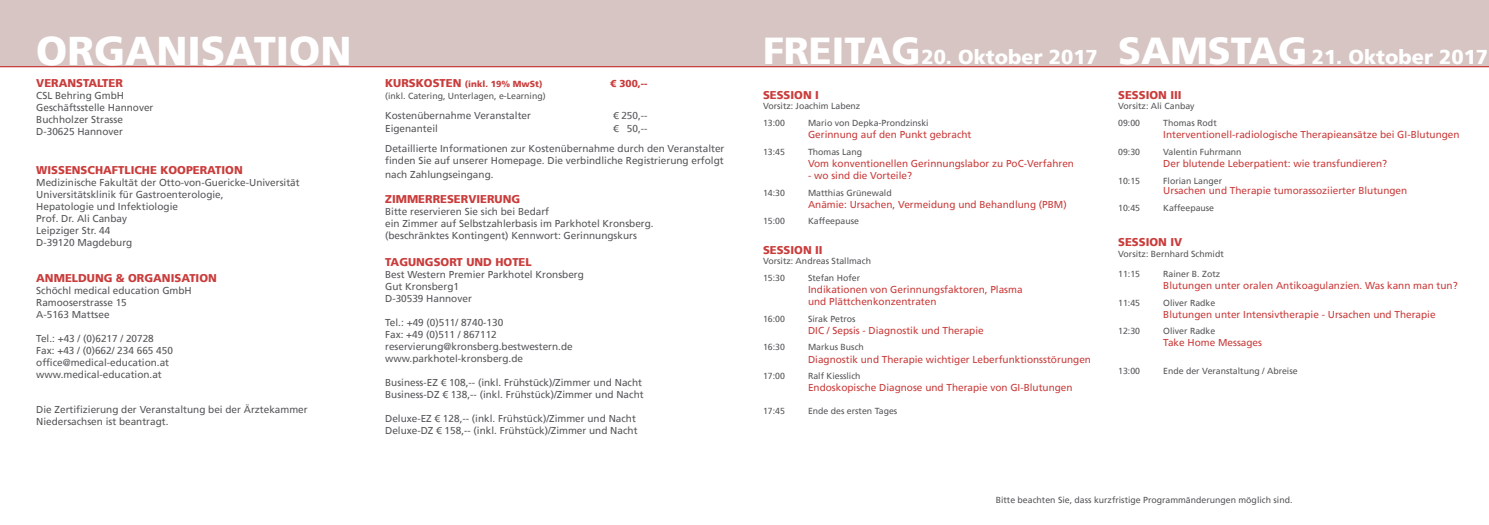
<style>
.page{position:relative;width:1489px;height:525px;background:#fff}
.page>*{position:absolute;margin:0;border:0;box-sizing:border-box;transform-origin:0 0}
.t1{font:900 40px "Frutiger";color:#fff}
.t2{font:900 37.5px "Frutiger";color:#fff}
.t3{font:900 20px "Frutiger";color:#fff}
.t4{font:900 11.25px "Frutiger";color:#c93d3c}
.t5{font:10px "Frutiger";color:#57585a}
.t6{font:10px "Frutiger";color:#c93d3c}
.t7{font:900 10px "Frutiger";color:#c93d3c}
.t8{font:8.75px "Frutiger";color:#57585a}
.t9{font:900 8.75px "Frutiger";color:#c93d3c}
.s1{font-size:11.25px}
</style>
<div class="page">
<div style="left:0;top:0;width:1488px;height:66px;background:#d6c5c2"></div>
<hr style="left:0;top:66px;width:1488px;height:1px;background:#c93d3c">
<p class="t1" style="left:36px;top:27px;width:317px">ORGANISATION</p>
<p class="t2" style="left:763px;top:28px;width:159px">FREITAG</p>
<p class="t2" style="left:1118px;top:28px;width:190px">SAMSTAG</p>
<p class="t3" style="left:1311px;top:44px;width:178px">21. Oktober 2017</p>
<p class="t3" style="left:921px;top:44px;width:178px">20. Oktober 2017</p>
<p class="t4" style="left:36px;top:76px;width:88px">VERANSTALTER</p>
<p class="t5" style="left:36px;top:90px;width:89px">CSL Behring GmbH</p>
<p class="t5" style="left:36px;top:102px;width:119px">Geschäftsstelle Hannover</p>
<p class="t5" style="left:36px;top:114px;width:88px">Buchholzer Strasse</p>
<p class="t5" style="left:36px;top:126px;width:88px">D-30625 Hannover</p>
<p class="t4" style="left:36px;top:163px;width:208px">WISSENSCHAFTLICHE KOOPERATION</p>
<p class="t5" style="left:36px;top:177px;width:265px">Medizinische Fakultät der Otto-von-Guericke-Universität</p>
<p class="t5" style="left:36px;top:189px;width:189px">Universitätsklinik für Gastroenterologie,</p>
<p class="t5" style="left:36px;top:201px;width:143px">Hepatologie und Infektiologie</p>
<p class="t5" style="left:36px;top:213px;width:92px">Prof. Dr. Ali Canbay</p>
<p class="t5" style="left:36px;top:225px;width:76px">Leipziger Str. 44</p>
<p class="t5" style="left:36px;top:237px;width:98px">D-39120 Magdeburg</p>
<p class="t4" style="left:36px;top:270px;width:182px">ANMELDUNG &amp; ORGANISATION</p>
<p class="t5" style="left:36px;top:284px;width:157px">Schöchl medical education GmbH</p>
<p class="t5" style="left:36px;top:296px;width:92px">Ramooserstrasse 15</p>
<p class="t5" style="left:36px;top:308px;width:75px">A-5163 Mattsee</p>
<p class="t5" style="left:36px;top:332px;width:119px">Tel.: +43 / (0)6217 / 20728</p>
<p class="t5" style="left:36px;top:344px;width:138px">Fax: +43 / (0)662/ 234 665 450</p>
<p class="t5" style="left:36px;top:356px;width:134px">office@medical-education.at</p>
<p class="t5" style="left:36px;top:368px;width:127px">www.medical-education.at</p>
<p class="t5" style="left:36px;top:403px;width:273px">Die Zertifizierung der Veranstaltung bei der Ärztekammer</p>
<p class="t5" style="left:36px;top:415px;width:134px">Niedersachsen ist beantragt.</p>
<p class="t9" style="left:385px;top:79px;width:159px"><span class="s1">KURSKOSTEN</span> (inkl. 19% MwSt)</p>
<p class="t7" style="left:610px;top:77px;width:39px">€ 300,--</p>
<p class="t8" style="left:385px;top:91px;width:162px">(inkl. Catering, Unterlagen, e-Learning)</p>
<p class="t5" style="left:385px;top:109px;width:147px">Kostenübernahme Veranstalter</p>
<p class="t5" style="left:613px;top:109px;width:36px">€ 250,--</p>
<p class="t5" style="left:385px;top:123px;width:54px">Eigenanteil</p>
<p class="t5" style="left:613px;top:123px;width:36px">€ 50,--</p>
<p class="t5" style="left:385px;top:142px;width:341px">Detaillierte Informationen zur Kostenübernahme durch den Veranstalter</p>
<p class="t5" style="left:385px;top:154px;width:340px">finden Sie auf unserer Homepage. Die verbindliche Registrierung erfolgt</p>
<p class="t5" style="left:385px;top:168px;width:110px">nach Zahlungseingang.</p>
<p class="t4" style="left:385px;top:192px;width:137px">ZIMMERRESERVIERUNG</p>
<p class="t5" style="left:385px;top:205px;width:165px">Bitte reservieren Sie sich bei Bedarf</p>
<p class="t5" style="left:385px;top:217px;width:270px">ein Zimmer auf Selbstzahlerbasis im Parkhotel Kronsberg.</p>
<p class="t5" style="left:385px;top:229px;width:253px">(beschränktes Kontingent) Kennwort: Gerinnungskurs</p>
<p class="t4" style="left:385px;top:255px;width:148px">TAGUNGSORT UND HOTEL</p>
<p class="t5" style="left:385px;top:269px;width:200px">Best Western Premier Parkhotel Kronsberg</p>
<p class="t5" style="left:385px;top:281px;width:75px">Gut Kronsberg1</p>
<p class="t5" style="left:385px;top:293px;width:88px">D-30539 Hannover</p>
<p class="t5" style="left:385px;top:317px;width:120px">Tel.: +49 (0)511/ 8740-130</p>
<p class="t5" style="left:385px;top:329px;width:113px">Fax: +49 (0)511 / 867112</p>
<p class="t5" style="left:385px;top:341px;width:189px">reservierung@kronsberg.bestwestern.de</p>
<p class="t5" style="left:385px;top:353px;width:139px">www.parkhotel-kronsberg.de</p>
<p class="t5" style="left:385px;top:377px;width:258px">Business-EZ € 108,-- (inkl. Frühstück)/Zimmer und Nacht</p>
<p class="t5" style="left:385px;top:389px;width:260px">Business-DZ € 138,-- (inkl. Frühstück)/Zimmer und Nacht</p>
<p class="t5" style="left:385px;top:413px;width:252px">Deluxe-EZ € 128,-- (inkl. Frühstück)/Zimmer und Nacht</p>
<p class="t5" style="left:385px;top:425px;width:254px">Deluxe-DZ € 158,-- (inkl. Frühstück)/Zimmer und Nacht</p>
<p class="t4" style="left:763px;top:88px;width:57px">SESSION I</p>
<p class="t8" style="left:763px;top:101px;width:99px">Vorsitz: Joachim Labenz</p>
<p class="t8" style="left:763px;top:118px;width:23px">13:00</p>
<p class="t8" style="left:808px;top:118px;width:122px">Mario von Depka-Prondzinski</p>
<p class="t6" style="left:808px;top:129px;width:165px">Gerinnung auf den Punkt gebracht</p>
<p class="t8" style="left:763px;top:146px;width:23px">13:45</p>
<p class="t8" style="left:808px;top:146px;width:55px">Thomas Lang</p>
<p class="t6" style="left:808px;top:157px;width:267px">Vom konventionellen Gerinnungslabor zu PoC-Verfahren</p>
<p class="t6" style="left:808px;top:169px;width:105px">- wo sind die Vorteile?</p>
<p class="t8" style="left:763px;top:187px;width:23px">14:30</p>
<p class="t8" style="left:808px;top:187px;width:85px">Matthias Grünewald</p>
<p class="t6" style="left:808px;top:198px;width:260px">Anämie: Ursachen, Vermeidung und Behandlung (PBM)</p>
<p class="t8" style="left:763px;top:216px;width:23px">15:00</p>
<p class="t8" style="left:808px;top:216px;width:52px">Kaffeepause</p>
<p class="t4" style="left:763px;top:243px;width:61px">SESSION II</p>
<p class="t8" style="left:763px;top:256px;width:110px">Vorsitz: Andreas Stallmach</p>
<p class="t8" style="left:763px;top:272px;width:23px">15:30</p>
<p class="t8" style="left:808px;top:272px;width:54px">Stefan Hofer</p>
<p class="t6" style="left:808px;top:283px;width:216px">Indikationen von Gerinnungsfaktoren, Plasma</p>
<p class="t6" style="left:808px;top:295px;width:130px">und Plättchenkonzentraten</p>
<p class="t8" style="left:763px;top:313px;width:23px">16:00</p>
<p class="t8" style="left:808px;top:313px;width:49px">Sirak Petros</p>
<p class="t6" style="left:808px;top:324px;width:177px">DIC / Sepsis - Diagnostik und Therapie</p>
<p class="t8" style="left:763px;top:342px;width:23px">16:30</p>
<p class="t8" style="left:808px;top:342px;width:57px">Markus Busch</p>
<p class="t6" style="left:808px;top:353px;width:284px">Diagnostik und Therapie wichtiger Leberfunktionsstörungen</p>
<p class="t8" style="left:763px;top:371px;width:23px">17:00</p>
<p class="t8" style="left:808px;top:371px;width:54px">Ralf Kiesslich</p>
<p class="t6" style="left:808px;top:382px;width:266px">Endoskopische Diagnose und Therapie von GI-Blutungen</p>
<p class="t8" style="left:763px;top:405px;width:23px">17:45</p>
<p class="t8" style="left:808px;top:405px;width:91px">Ende des ersten Tages</p>
<p class="t4" style="left:1118px;top:88px;width:65px">SESSION III</p>
<p class="t8" style="left:1118px;top:101px;width:78px">Vorsitz: Ali Canbay</p>
<p class="t8" style="left:1118px;top:118px;width:23px">09:00</p>
<p class="t8" style="left:1163px;top:118px;width:55px">Thomas Rodt</p>
<p class="t6" style="left:1163px;top:129px;width:298px">Interventionell-radiologische Therapieansätze bei GI-Blutungen</p>
<p class="t8" style="left:1118px;top:146px;width:23px">09:30</p>
<p class="t8" style="left:1163px;top:146px;width:80px">Valentin Fuhrmann</p>
<p class="t6" style="left:1163px;top:157px;width:225px">Der blutende Leberpatient: wie transfundieren?</p>
<p class="t8" style="left:1118px;top:175px;width:23px">10:15</p>
<p class="t8" style="left:1163px;top:175px;width:60px">Florian Langer</p>
<p class="t6" style="left:1163px;top:185px;width:245px">Ursachen und Therapie tumorassoziierter Blutungen</p>
<p class="t8" style="left:1118px;top:202px;width:23px">10:45</p>
<p class="t8" style="left:1163px;top:202px;width:52px">Kaffeepause</p>
<p class="t4" style="left:1118px;top:235px;width:66px">SESSION IV</p>
<p class="t8" style="left:1118px;top:248px;width:107px">Vorsitz: Bernhard Schmidt</p>
<p class="t8" style="left:1118px;top:268px;width:23px">11:15</p>
<p class="t8" style="left:1163px;top:268px;width:58px">Rainer B. Zotz</p>
<p class="t6" style="left:1163px;top:279px;width:296px">Blutungen unter oralen Antikoagulanzien. Was kann man tun?</p>
<p class="t8" style="left:1118px;top:297px;width:23px">11:45</p>
<p class="t8" style="left:1163px;top:297px;width:54px">Oliver Radke</p>
<p class="t6" style="left:1163px;top:308px;width:274px">Blutungen unter Intensivtherapie - Ursachen und Therapie</p>
<p class="t8" style="left:1118px;top:326px;width:23px">12:30</p>
<p class="t8" style="left:1163px;top:326px;width:54px">Oliver Radke</p>
<p class="t6" style="left:1163px;top:337px;width:100px">Take Home Messages</p>
<p class="t8" style="left:1118px;top:365px;width:23px">13:00</p>
<p class="t8" style="left:1163px;top:365px;width:136px">Ende der Veranstaltung / Abreise</p>
<p class="t8" style="left:995px;top:494px;width:298px">Bitte beachten Sie, dass kurzfristige Programmänderungen möglich sind.</p>
</div>
